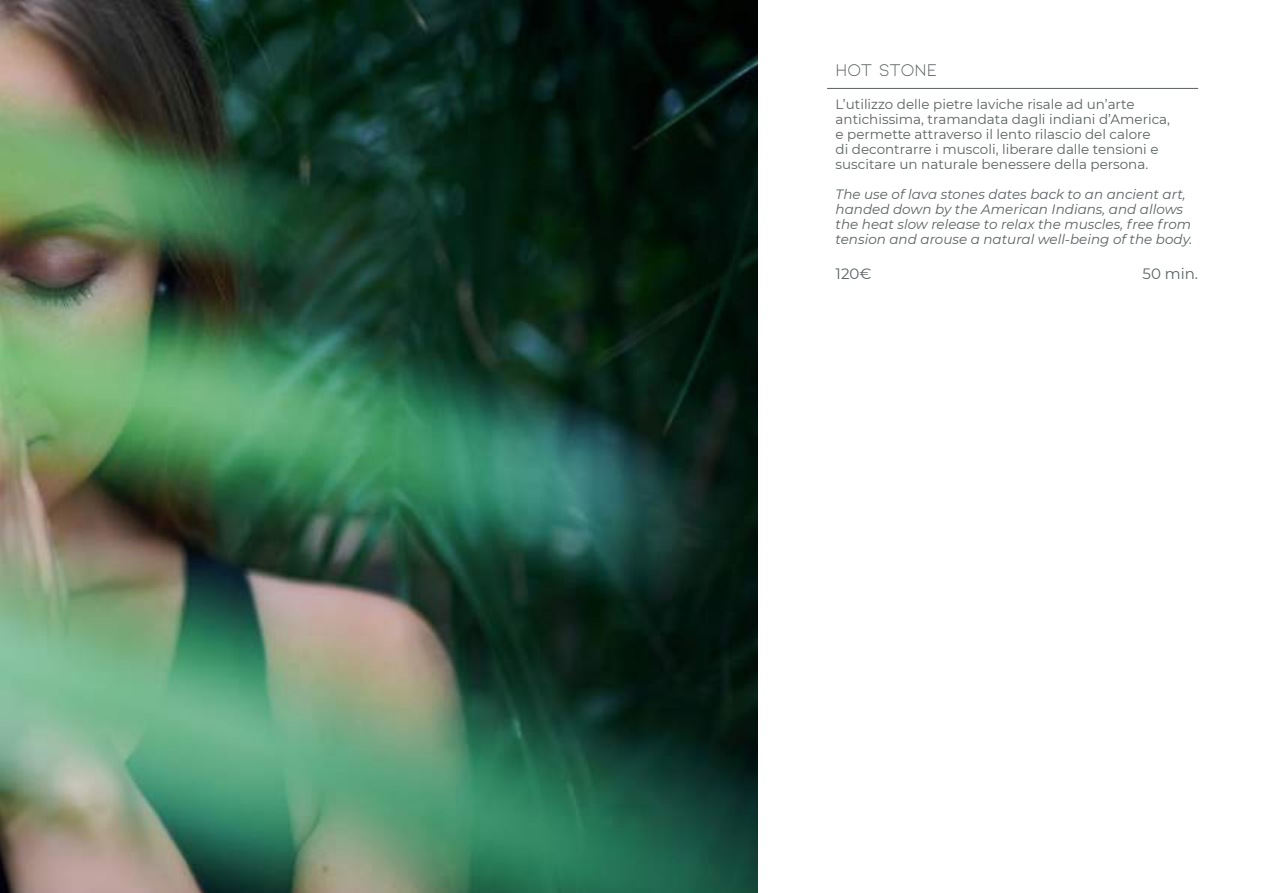
<style>
.page{position:relative;width:1263px;height:893px;background:#fff}
.page>*{position:absolute;margin:0;border:0;box-sizing:border-box;transform-origin:0 0}
.t1{font:18px "Kiona";letter-spacing:-.01em;color:#5b6162}
.t2{font:15px "Montserrat";color:#5b6162}
.t3{font:13.5px/15px "Montserrat";color:#5b6162}
.t4{font:italic 13.5px/15px "Montserrat";color:#5b6162}
</style>
<div class="page">
<img style="left:0;top:0;width:757px;height:893px">
<hr style="left:827px;top:88px;width:371px;height:1px;background:#5b6162">
<h1 class="t1" style="left:836px;top:60px;width:104px">HOT STONE</h1>
<p class="t3" style="left:836px;top:97px;width:336px">L’utilizzo delle pietre laviche risale ad un’arte antichissima, tramandata dagli indiani d’America, e permette attraverso il lento rilascio del calore<br>di decontrarre i muscoli, liberare dalle tensioni e suscitare un naturale benessere della persona.</p>
<p class="t4" style="left:836px;top:187px;width:358px">The use of lava stones dates back to an ancient art, handed down by the American Indians, and allows the heat slow release to relax the muscles, free from tension and arouse a natural well-being of the body.</p>
<p class="t2" style="left:836px;top:264px;width:37px">120€</p>
<p class="t2" style="left:1142px;top:264px;width:57px">50 min.</p>
</div>
